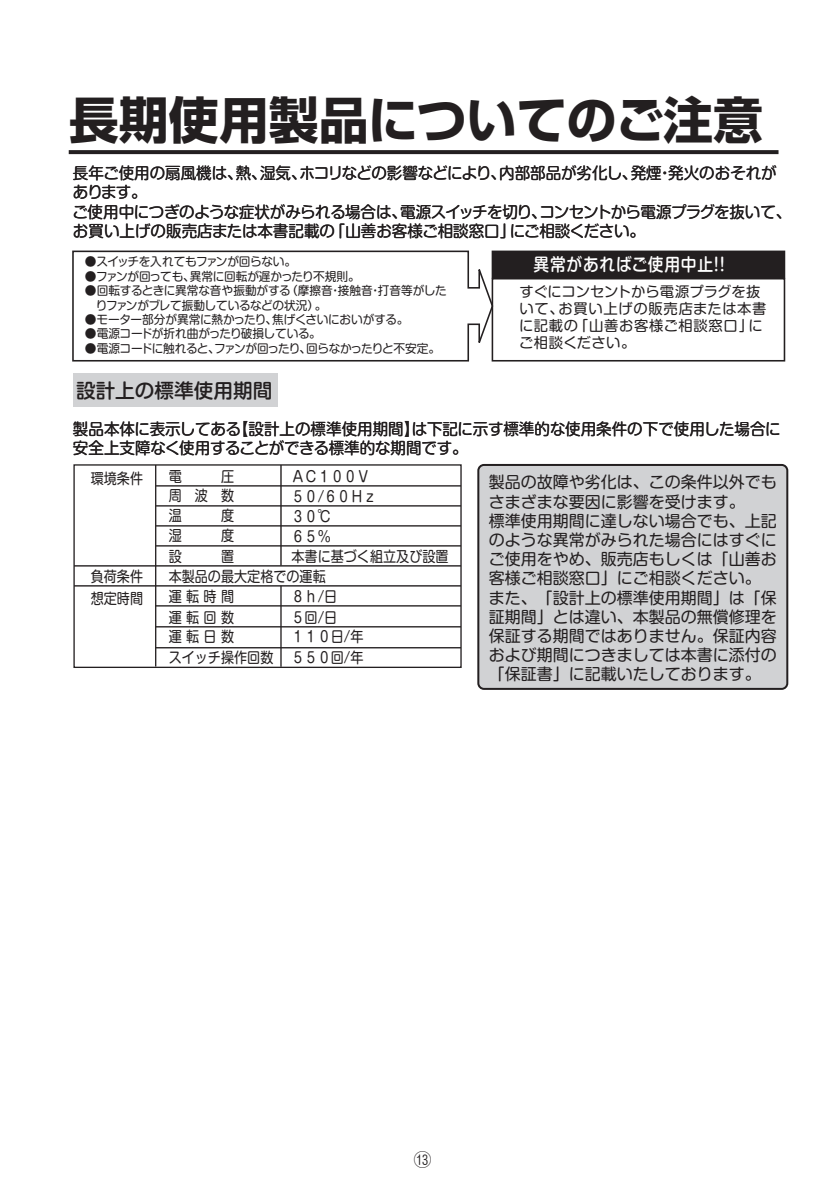
<style>
.page{position:relative;width:840px;height:1188px;background:#fff}
.page>*{position:absolute;margin:0;border:0;box-sizing:border-box;transform-origin:0 0}
.t1{font:700 50px "Shin Go Pro";color:#231f20}
.t2{font:500 19.6px "Shin M Go Pro";color:#231f20}
.t3{font:500 17.6px "Shin M Go Pro";letter-spacing:.05em;color:#fff;scale:.9 1}
.t4{font:16px/19.2px "Shin M Go Pro";color:#231f20}
.t5{font:14.8px/20.2px "Shin M Go Pro";color:#231f20;scale:.89 1}
.t6{font:14.4px/17.2px "Shin M Go Pro";letter-spacing:.03em;color:#231f20}
.t7{font:12px/14.4px "Shin M Go Pro";letter-spacing:-.03em;color:#231f20}
</style>
<div class="page">
<div style="left:478px;top:465px;width:309px;height:224px;background:#d1d2d4;border-radius:6px"></div>
<div style="left:477px;top:464px;width:311px;height:226px;border:2px solid #231f20;border-radius:6px"></div>
<div style="left:73px;top:373px;width:204px;height:34px;background:#d1d2d4"></div>
<svg style="left:69px;top:150px;width:710px;height:4px;background:#292526"></svg>
<svg style="left:72px;top:250px;width:422px;height:112px"></svg>
<div style="left:492px;top:251px;width:293px;height:27px;background:#231f20"></div>
<div style="left:492px;top:278px;width:293px;height:84px;border:2px solid #231f20"></div>
<div style="left:73px;top:464px;width:389px;height:204px;border:1px solid #231f20"></div>
<hr style="left:155px;top:465px;width:1px;height:202px;background:#231f20">
<hr style="left:74px;top:565px;width:387px;height:2px;background:#231f20">
<hr style="left:74px;top:585px;width:387px;height:2px;background:#231f20">
<hr style="left:156px;top:505px;width:305px;height:2px;background:#231f20">
<hr style="left:155px;top:605px;width:306px;height:2px;background:#231f20">
<hr style="left:155px;top:626px;width:306px;height:1px;background:#231f20">
<hr style="left:155px;top:647px;width:306px;height:1px;background:#231f20">
<hr style="left:156px;top:485px;width:305px;height:2px;background:#231f20">
<hr style="left:156px;top:525px;width:305px;height:2px;background:#231f20">
<hr style="left:156px;top:545px;width:305px;height:2px;background:#231f20">
<hr style="left:280px;top:465px;width:2px;height:101px;background:#231f20">
<hr style="left:280px;top:586px;width:2px;height:81px;background:#231f20">
<h1 class="t1" style="left:69px;top:81px;width:696px">長期使用製品についてのご注意</h1>
<p class="t4" style="left:72px;top:162px;width:721px">長年ご使用の扇風機は、熱、湿気、ホコリなどの影響などにより、内部部品が劣化し、発煙・発火のおそれがあります。<br>ご使用中につぎのような症状がみられる場合は、電源スイッチを切り、コンセントから電源プラグを抜いて、お買い上げの販売店または本書記載の「山善お客様ご相談窓口」にご相談ください。</p>
<p class="t7" style="left:85px;top:253px;width:213px">●スイッチを入れてもファンが回らない。</p>
<p class="t7" style="left:85px;top:267px;width:276px">●ファンが回っても、異常に回転が遅かったり不規則。</p>
<p class="t7" style="left:85px;top:282px;width:363px">●回転するときに異常な音や振動がする（摩擦音・接触音・打音等がした　りファンがブレて振動しているなどの状況）。</p>
<p class="t7" style="left:85px;top:311px;width:325px">●モーター部分が異常に熱かったり、焦げくさいにおいがする。</p>
<p class="t7" style="left:85px;top:325px;width:237px">●電源コードが折れ曲がったり破損している。</p>
<p class="t7" style="left:85px;top:340px;width:357px">●電源コードに触れると、ファンが回ったり、回らなかったりと不安定。</p>
<p class="t3" style="left:534px;top:250px;width:220px">異常があればご使用中止！！</p>
<p class="t6" style="left:519px;top:281px;width:249px">すぐにコンセントから電源プラグを抜いて、お買い上げの販売店または本書に記載の「山善お客様ご相談窓口」にご相談ください。</p>
<p class="t2" style="left:76px;top:374px;width:198px">設計上の標準使用期間</p>
<p class="t4" style="left:73px;top:418px;width:709px">製品本体に表示してある【設計上の標準使用期間】は下記に示す標準的な使用条件の下で使用した場合に安全上支障なく使用することができる標準的な期間です。</p>
<p class="t4" style="left:489px;top:471px;width:290px">製品の故障や劣化は、この条件以外でもさまざまな要因に影響を受けます。<br>標準使用期間に達しない場合でも、上記のような異常がみられた場合にはすぐにご使用をやめ、販売店もしくは「山善お客様ご相談窓口」にご相談ください。また、「設計上の標準使用期間」は「保証期間」とは違い、本製品の無償修理を保証する期間ではありません。保証内容および期間につきましては本書に添付の「保証書」に記載いたしております。</p>
<p class="t5" style="left:91px;top:466px;width:60px">環境条件</p>
<p class="t5" style="left:169px;top:464px;width:75px">電　　　圧</p>
<p class="t5" style="left:291px;top:464px;width:178px">ＡＣ１００Ｖ<br>５０/６０Ｈｚ<br>３０℃<br>６５％<br>本書に基づく組立及び設置</p>
<p class="t5" style="left:291px;top:584px;width:82px">８ｈ/日<br>５回/日<br>１１０日/年<br>５５０回/年</p>
<p class="t5" style="left:169px;top:484px;width:178px">周　波　数<br>温　　　度<br>湿　　　度<br>設　　　置<br>本製品の最大定格での運転運 転 時 間<br>運 転 回 数<br>運 転 日 数<br>スイッチ操作回数</p>
<p class="t5" style="left:91px;top:563px;width:60px;line-height:22.4px">負荷条件想定時間</p>
</div>
